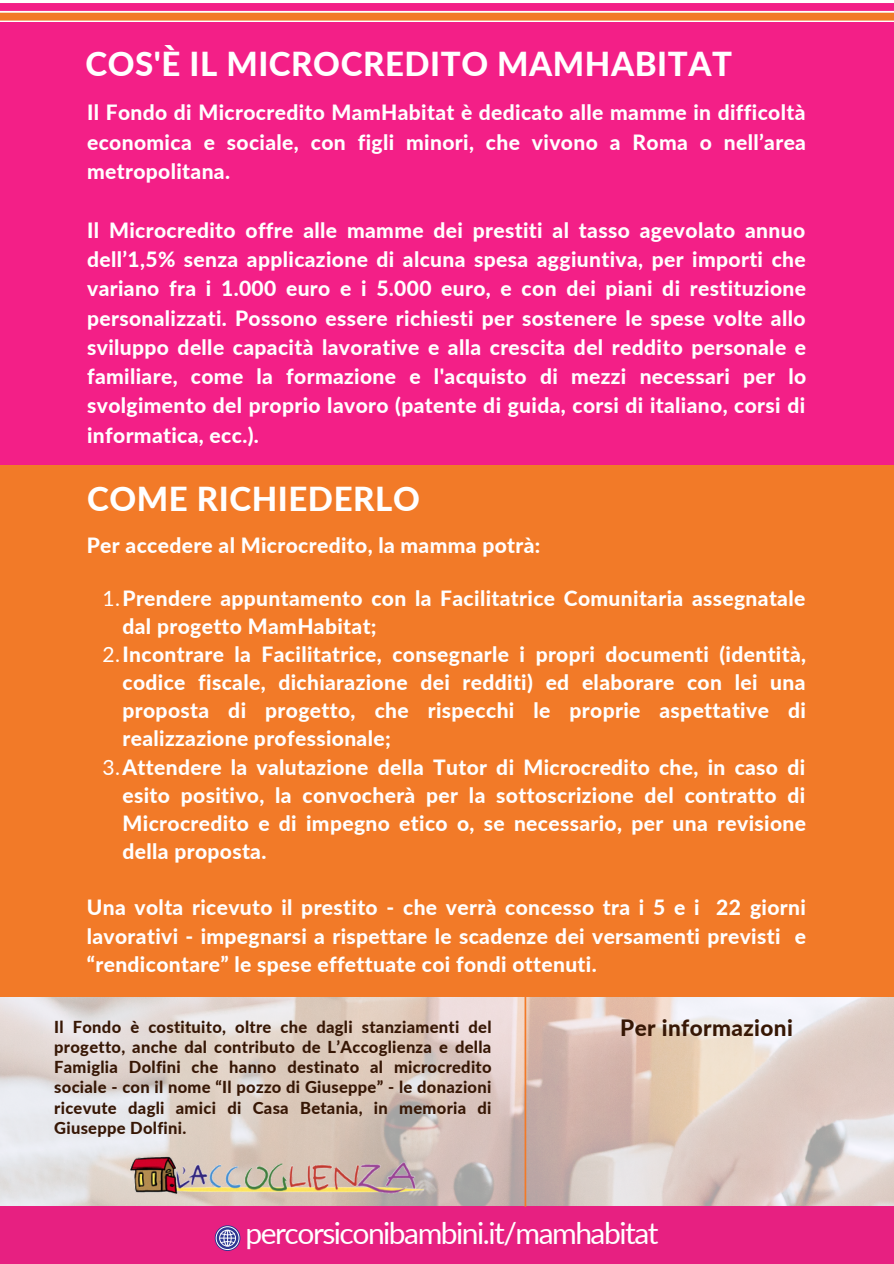
<style>
.page{position:relative;width:894px;height:1264px;background:#fff}
.page>*{position:absolute;margin:0;border:0;box-sizing:border-box;transform-origin:0 0}
.t1{font:800 33px "Lato";letter-spacing:.015em;color:#fff}
.t2{font:30px "Lato";letter-spacing:-.05em;color:#fff}
.t3{font:800 22.5px "Lato";letter-spacing:.015em;color:#371705}
.t4{font:800 21px/28.2px "Lato";letter-spacing:.015em;color:#fff;text-align:justify}
.t5{font:800 16.5px/20.2px "Lato";letter-spacing:.015em;color:#371705;text-align:justify}
.s1{font-weight:400}
</style>
<div class="page">
<div style="left:0;top:22px;width:893px;height:443px;background:#f31f87"></div>
<svg style="left:0;top:3px;width:893px;height:18px;background:#f4626c"></svg>
<div style="left:0;top:465px;width:893px;height:531px;background:#f27a28"></div>
<img style="left:0;top:997px;width:893px;height:209px">
<div style="left:0;top:1206px;width:893px;height:57px;background:#e72081"></div>
<svg style="left:215px;top:1225px;width:25px;height:25px"></svg>
<div style="left:216px;top:1226px;width:23px;height:23px;border:1px solid #fff;border-radius:50%"></div>
<div style="left:219px;top:1229px;width:17px;height:17px;border:1px solid #fff;border-radius:50%"></div>
<svg style="left:219px;top:1229px;width:16px;height:17px"></svg>
<img style="left:123px;top:1152px;width:300px;height:42px">
<svg style="left:524px;top:997px;width:2px;height:209px"></svg>
<p class="t1" style="left:85px;top:43px;width:648px">COS'È IL MICROCREDITO MAMHABITAT</p>
<p class="t4" style="left:87px;top:98px;width:720px;line-height:29.2px">Il Fondo di Microcredito MamHabitat è dedicato alle mamme in difficoltà economica e sociale, con figli minori, che vivono a Roma o nell’area metropolitana.</p>
<p class="t4" style="left:87px;top:215px;width:720px;line-height:29.2px">Il Microcredito offre alle mamme dei prestiti al tasso agevolato annuo dell’1,5% senza applicazione di alcuna spesa aggiuntiva, per importi che variano fra i 1.000 euro e i 5.000 euro, e con dei piani di restituzione personalizzati. Possono essere richiesti per sostenere le spese volte allo sviluppo delle capacità lavorative e alla crescita del reddito personale e familiare, come la formazione e l'acquisto di mezzi necessari per lo svolgimento del proprio lavoro (patente di guida, corsi di italiano, corsi di informatica, ecc.).</p>
<p class="t1" style="left:87px;top:478px;width:334px">COME RICHIEDERLO</p>
<p class="t4" style="left:87px;top:530px;width:455px">Per accedere al Microcredito, la mamma potrà:</p>
<p class="t4" style="left:122px;top:583px;width:684px;text-indent:-20px"><span class="s1">1.</span>Prendere appuntamento con la Facilitatrice Comunitaria assegnatale dal progetto MamHabitat;</p>
<p class="t4" style="left:122px;top:639px;width:685px;text-indent:-20px"><span class="s1">2.</span>Incontrare la Facilitatrice, consegnarle i propri documenti (identità, codice fiscale, dichiarazione dei redditi) ed elaborare con lei una proposta di progetto, che rispecchi le proprie aspettative di realizzazione professionale;</p>
<p class="t4" style="left:122px;top:752px;width:685px;text-indent:-20px"><span class="s1">3.</span>Attendere la valutazione della Tutor di Microcredito che, in caso di esito positivo, la convocherà per la sottoscrizione del contratto di Microcredito e di impegno etico o, se necessario, per una revisione della proposta.</p>
<p class="t4" style="left:87px;top:893px;width:720px">Una volta ricevuto il prestito - che verrà concesso tra i 5 e i 22 giorni lavorativi - impegnarsi a rispettare le scadenze dei versamenti previsti e “rendicontare” le spese effettuate coi fondi ottenuti.</p>
<p class="t5" style="left:54px;top:1016px;width:439px">Il Fondo è costituito, oltre che dagli stanziamenti del progetto, anche dal contributo de L’Accoglienza e della Famiglia Dolfini che hanno destinato al microcredito sociale - con il nome “Il pozzo di Giuseppe” - le donazioni ricevute dagli amici di Casa Betania, in memoria di Giuseppe Dolfini.</p>
<p class="t3" style="left:620px;top:1014px;width:174px">Per informazioni</p>
<p class="t2" style="left:245px;top:1214px;width:414px">percorsiconibambini.it/mamhabitat</p>
</div>
